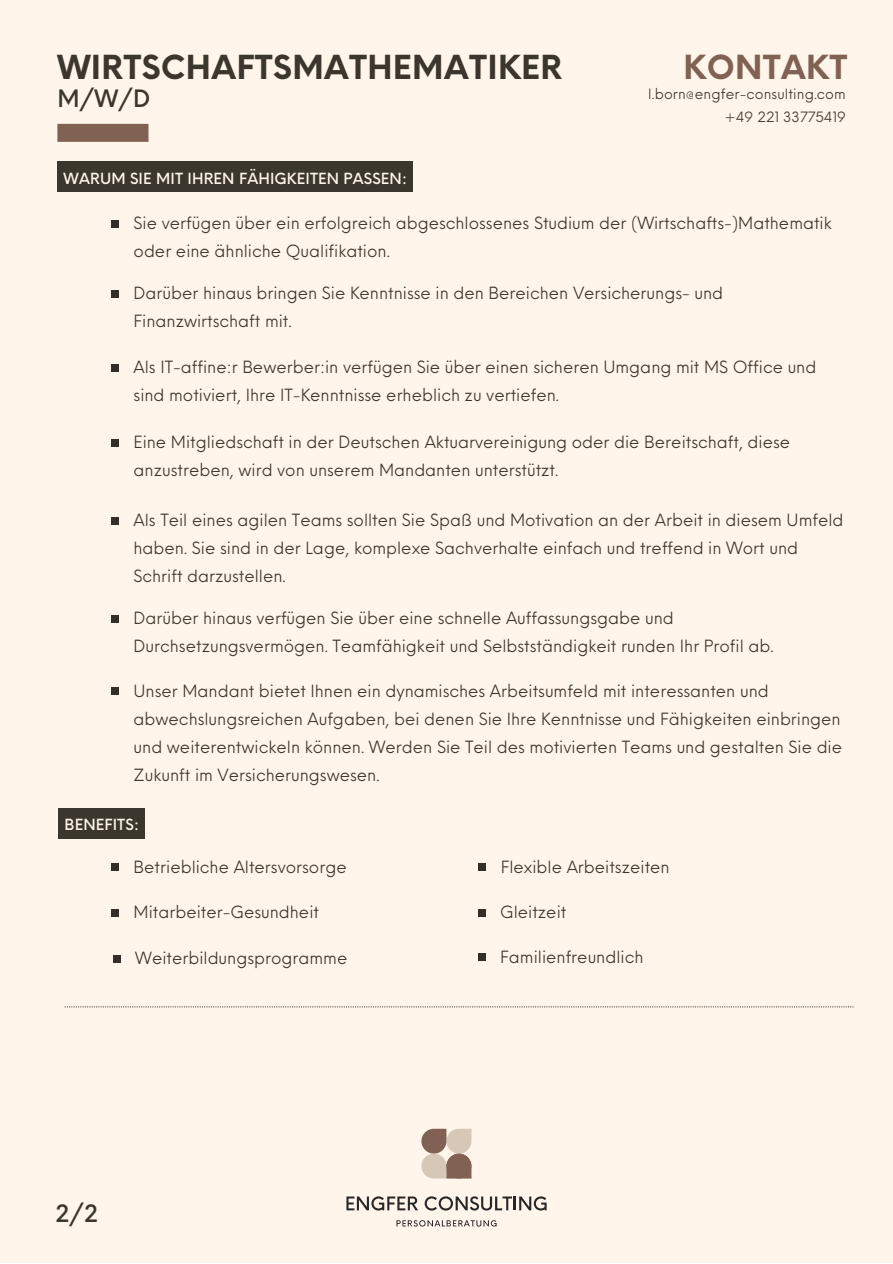
<style>
.page{position:relative;width:893px;height:1264px;background:#fff}
.page>*{position:absolute;margin:0;border:0;box-sizing:border-box;transform-origin:0 0}
.t1{font:700 32.4px "Neue Einstellung";letter-spacing:.01em;color:#806153}
.t2{font:700 32.25px "Neue Einstellung";letter-spacing:.01em;color:#3b362e}
.t3{font:500 23.4px "Neue Einstellung";color:#3b362e}
.t4{font:16.5px/28px "Neue Einstellung";color:#3b362e}
.t5{font:500 15px "Neue Einstellung";letter-spacing:.01em;color:#fff5ea}
.t6{font:13.8px/22.5px "Neue Einstellung";letter-spacing:.01em;color:#3b362e;text-align:right}
</style>
<div class="page">
<div style="left:0;top:0;width:892px;height:1262px;background:#fff5ea"></div>
<div style="left:57px;top:124px;width:91px;height:18px;background:#806153"></div>
<div style="left:111px;top:220px;width:8px;height:7px;background:#332f28"></div>
<div style="left:111px;top:290px;width:8px;height:7px;background:#332f28"></div>
<div style="left:111px;top:364px;width:8px;height:7px;background:#332f28"></div>
<div style="left:111px;top:439px;width:8px;height:7px;background:#332f28"></div>
<div style="left:111px;top:517px;width:8px;height:7px;background:#332f28"></div>
<svg style="left:396px;top:1220px;width:100px;height:6px"></svg>
<svg style="left:346px;top:1196px;width:72px;height:14px"></svg>
<svg style="left:424px;top:1196px;width:122px;height:14px"></svg>
<svg style="left:421px;top:1128px;width:51px;height:50px"></svg>
<div style="left:111px;top:688px;width:8px;height:7px;background:#332f28"></div>
<div style="left:111px;top:863px;width:8px;height:8px;background:#332f28"></div>
<div style="left:111px;top:908px;width:8px;height:8px;background:#332f28"></div>
<div style="left:113px;top:954px;width:7px;height:8px;background:#332f28"></div>
<div style="left:58px;top:162px;width:355px;height:30px;background:#3b362e"></div>
<div style="left:59px;top:808px;width:86px;height:30px;background:#3b362e"></div>
<svg style="left:65px;top:1006px;width:788px;height:1px"></svg>
<div style="left:111px;top:615px;width:8px;height:7px;background:#332f28"></div>
<div style="left:478px;top:863px;width:8px;height:8px;background:#332f28"></div>
<div style="left:478px;top:908px;width:7px;height:8px;background:#332f28"></div>
<div style="left:478px;top:953px;width:7px;height:8px;background:#332f28"></div>
<h2 class="t2" style="left:57px;top:38px;width:506px">WIRTSCHAFTSMATHEMATIKER</h2>
<h1 class="t1" style="left:683px;top:38px;width:165px">KONTAKT</h1>
<p class="t6" style="left:648px;top:81px;width:199px">l.born@engfer-consulting.com +49 221 33775419</p>
<h3 class="t3" style="left:57px;top:77px;width:94px">M/W/D</h3>
<p class="t5" style="left:64px;top:165px;width:345px">WARUM SIE MIT IHREN FÄHIGKEITEN PASSEN:</p>
<p class="t4" style="left:134px;top:207px;width:699px">Sie verfügen über ein erfolgreich abgeschlossenes Studium der (Wirtschafts-)Mathematik oder eine ähnliche Qualifikation.</p>
<p class="t4" style="left:134px;top:277px;width:591px">Darüber hinaus bringen Sie Kenntnisse in den Bereichen Versicherungs- und<br>Finanzwirtschaft mit.</p>
<p class="t4" style="left:134px;top:351px;width:684px">Als IT-affine:r Bewerber:in verfügen Sie über einen sicheren Umgang mit MS Office und sind motiviert, Ihre IT-Kenntnisse erheblich zu vertiefen.</p>
<p class="t4" style="left:134px;top:426px;width:658px">Eine Mitgliedschaft in der Deutschen Aktuarvereinigung oder die Bereitschaft, diese anzustreben, wird von unserem Mandanten unterstützt.</p>
<p class="t4" style="left:134px;top:504px;width:711px">Als Teil eines agilen Teams sollten Sie Spaß und Motivation an der Arbeit in diesem Umfeld haben. Sie sind in der Lage, komplexe Sachverhalte einfach und treffend in Wort und<br>Schrift darzustellen.</p>
<p class="t4" style="left:134px;top:602px;width:641px">Darüber hinaus verfügen Sie über eine schnelle Auffassungsgabe und<br>Durchsetzungsvermögen. Teamfähigkeit und Selbstständigkeit runden Ihr Profil ab.</p>
<p class="t4" style="left:134px;top:675px;width:710px">Unser Mandant bietet Ihnen ein dynamisches Arbeitsumfeld mit interessanten und abwechslungsreichen Aufgaben, bei denen Sie Ihre Kenntnisse und Fähigkeiten einbringen und weiterentwickeln können. Werden Sie Teil des motivierten Teams und gestalten Sie die Zukunft im Versicherungswesen.</p>
<p class="t5" style="left:65px;top:811px;width:76px">BENEFITS:</p>
<p class="t4" style="left:134px;top:851px;width:215px">Betriebliche Altersvorsorge</p>
<p class="t4" style="left:134px;top:896px;width:187px">Mitarbeiter-Gesundheit</p>
<p class="t4" style="left:135px;top:942px;width:214px">Weiterbildungsprogramme</p>
<h3 class="t3" style="left:55px;top:1192px;width:44px">2/2</h3>
<p class="t4" style="left:500px;top:851px;width:170px">Flexible Arbeitszeiten</p>
<p class="t4" style="left:500px;top:896px;width:68px">Gleitzeit</p>
<p class="t4" style="left:500px;top:941px;width:145px">Familienfreundlich</p>
</div>
